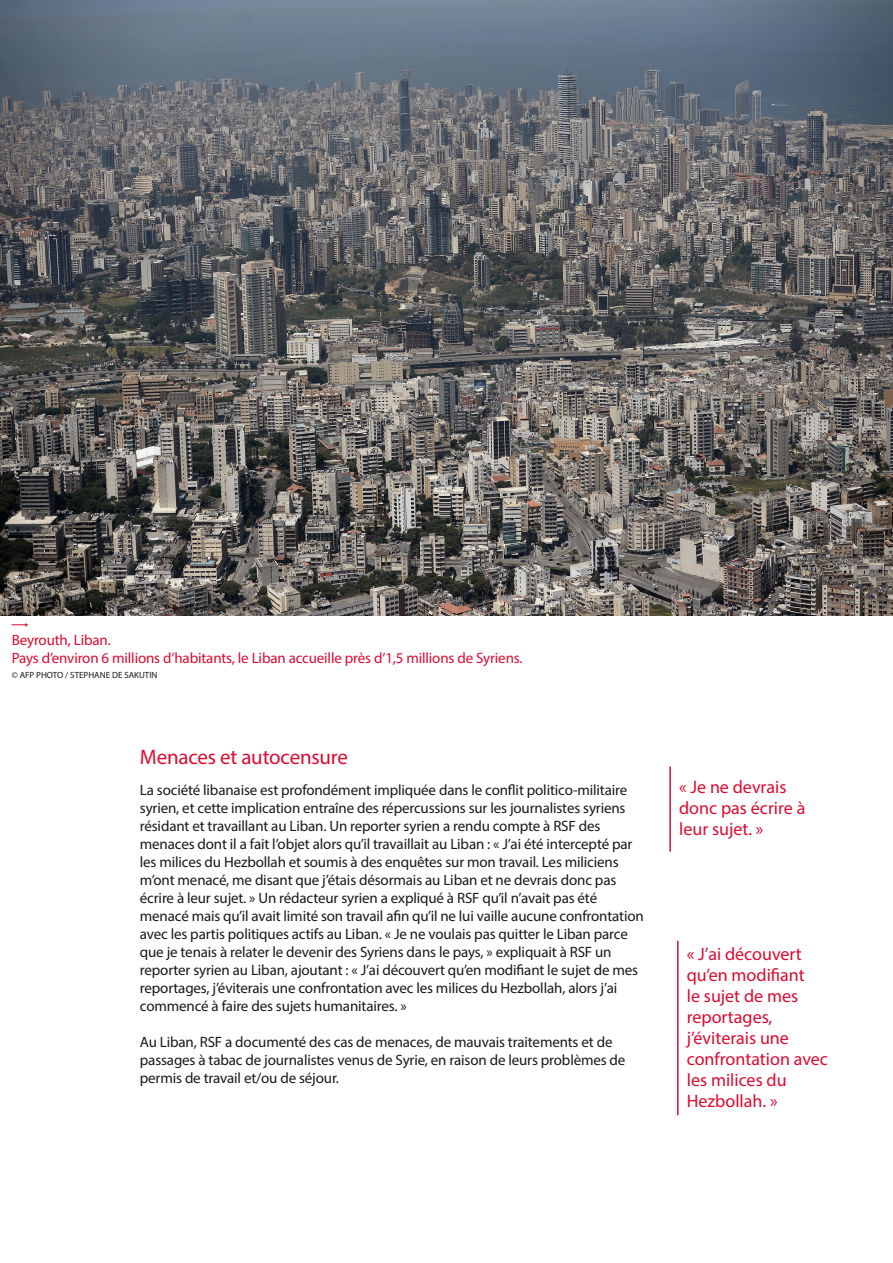
<style>
.page{position:relative;width:893px;height:1263px;background:#fff}
.page>*{position:absolute;margin:0;border:0;box-sizing:border-box;transform-origin:0 0}
.t1{font:21px "Myriad Pro";letter-spacing:-.01em;color:#dc0b31}
.t2{font:18px/21px "Myriad Pro";color:#dc0b31}
.t3{font:15px/18px "Myriad Pro";letter-spacing:-.01em;color:#1b181c}
.t4{font:15px "Myriad Pro";letter-spacing:-.01em;color:#dc0b31}
.t5{font:9px "Myriad Pro";color:#1b181c}
</style>
<div class="page">
<hr style="left:669px;top:766px;width:2px;height:85px;background:#dc0b31">
<hr style="left:677px;top:941px;width:2px;height:174px;background:#dc0b31">
<img style="left:0;top:0;width:893px;height:615px">
<svg style="left:12px;top:623px;width:16px;height:4px"></svg>
<p class="t4" style="left:12px;top:630px;width:101px">Beyrouth, Liban.</p>
<p class="t4" style="left:12px;top:648px;width:512px">Pays d’environ 6 millions d’habitants, le Liban accueille près d’1,5 millions de Syriens.</p>
<p class="t5" style="left:12px;top:669px;width:147px">© AFP PHOTO / STEPHANE DE SAKUTIN</p>
<p class="t1" style="left:140px;top:744px;width:209px">Menaces et autocensure</p>
<p class="t3" style="left:140px;top:781px;width:505px">La société libanaise est profondément impliquée dans le conflit politico-militaire syrien, et cette implication entraîne des répercussions sur les journalistes syriens résidant et travaillant au Liban. Un reporter syrien a rendu compte à RSF des menaces dont il a fait l’objet alors qu’il travaillait au Liban : « J’ai été intercepté par les milices du Hezbollah et soumis à des enquêtes sur mon travail. Les miliciens m’ont menacé, me disant que j’étais désormais au Liban et ne devrais donc pas écrire à leur sujet. » Un rédacteur syrien a expliqué à RSF qu’il n’avait pas été menacé mais qu’il avait limité son travail afin qu’il ne lui vaille aucune confrontation avec les partis politiques actifs au Liban. « Je ne voulais pas quitter le Liban parce que je tenais à relater le devenir des Syriens dans le pays, » expliquait à RSF un reporter syrien au Liban, ajoutant : « J’ai découvert qu’en modifiant le sujet de mes reportages, j’éviterais une confrontation avec les milices du Hezbollah, alors j’ai commencé à faire des sujets humanitaires. »</p>
<p class="t3" style="left:140px;top:1033px;width:487px">Au Liban, RSF a documenté des cas de menaces, de mauvais traitements et de passages à tabac de journalistes venus de Syrie, en raison de leurs problèmes de permis de travail et/ou de séjour.</p>
<p class="t2" style="left:679px;top:776px;width:128px">« Je ne devrais donc pas écrire à leur sujet. »</p>
<p class="t2" style="left:687px;top:943px;width:143px">« J’ai découvert qu’en modifiant<br>le sujet de mes reportages, j’éviterais une confrontation avec les milices du<br>Hezbollah. »</p>
</div>
